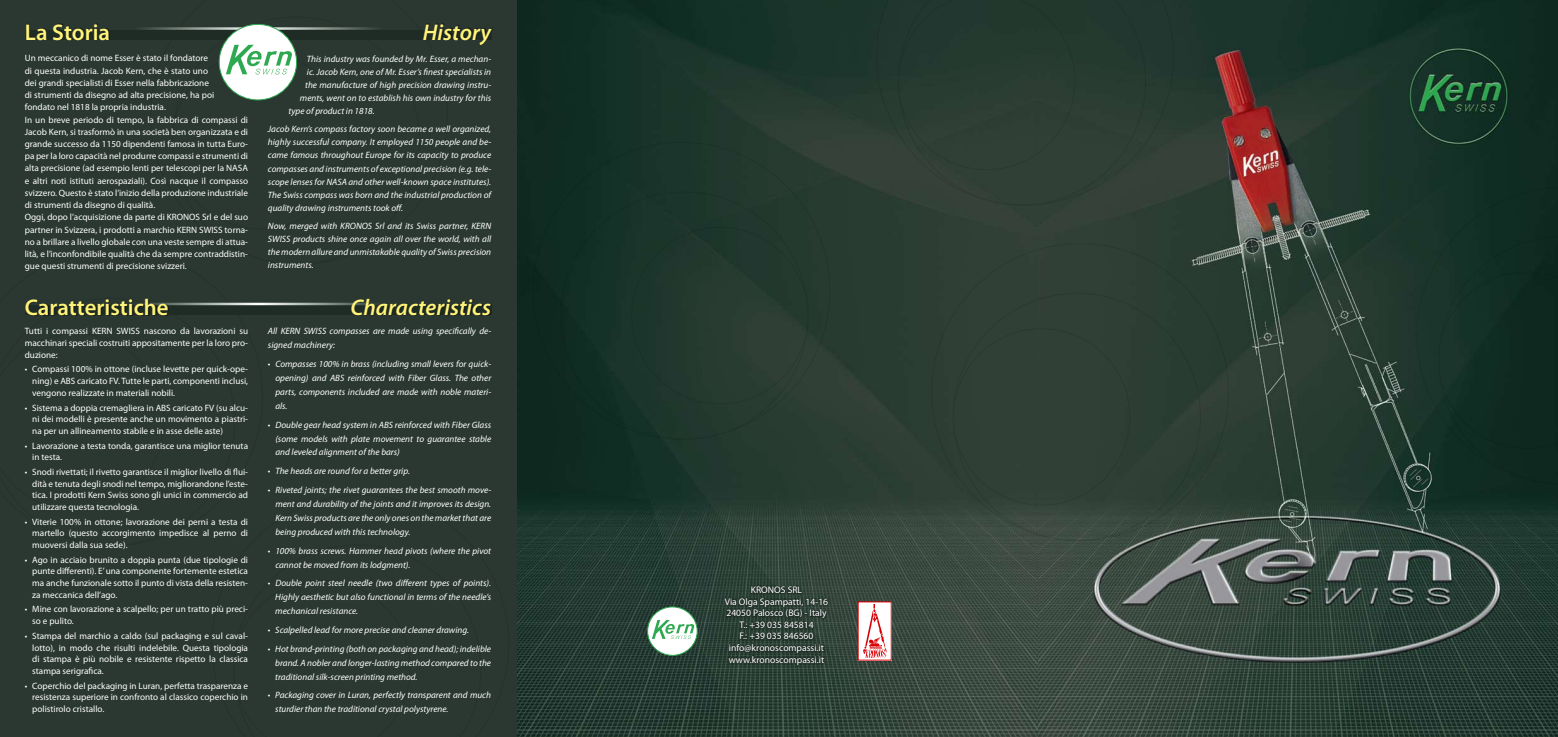
<style>
.page{position:relative;width:1558px;height:737px;background:#fff}
.page>*{position:absolute;margin:0;border:0;box-sizing:border-box;transform-origin:0 0}
.t1{font:600 22.75px "Myriad Pro";color:#fff37a}
.t2{font:italic 600 22.75px "Myriad Pro";color:#fff37a}
.t3{font:9.62px/11.5px "Myriad Pro";color:#fff;text-align:center}
.t4{font:9.19px/11.8px "Myriad Pro";color:#fff;text-align:justify}
.t5{font:italic 9.19px/13.9px "Myriad Pro";color:#fff;text-align:justify}
</style>
<div class="page">
<img style="left:516px;top:0;width:1042px;height:737px">
<div style="left:0;top:0;width:516px;height:737px;background:#2a3831"></div>
<svg style="left:876px;top:0;width:298px;height:205px"></svg>
<svg style="left:898px;top:0;width:248px;height:205px"></svg>
<div style="left:898px;top:0;width:177px;height:170px;background:#283c31"></div>
<div style="left:721px;top:583px;width:109px;height:84px;background:#1f2c26;opacity:.75"></div>
<svg style="left:723px;top:583px;width:106px;height:105px"></svg>
<div style="left:25px;top:30px;width:466px;height:10px;background:#1f2c26"></div>
<div style="left:25px;top:305px;width:466px;height:10px;background:#1f2c26"></div>
<div style="left:27px;top:24px;width:83px;height:16px;background:#000;opacity:.5"></div>
<div style="left:424px;top:23px;width:69px;height:22px;background:#000;opacity:.5"></div>
<div style="left:858px;top:602px;width:33px;height:58px;background:#fff"></div>
<img style="left:863px;top:604px;width:23px;height:53px">
<div style="left:647px;top:607px;width:50px;height:48px;background:#fff;border-radius:50%"></div>
<div style="left:647px;top:606px;width:50px;height:49px;border:1px solid #2fa951;border-radius:50%"></div>
<svg style="left:652px;top:620px;width:42px;height:19px"></svg>
<hr style="left:134px;top:27px;width:124px;height:3px;background:#fff">
<hr style="left:134px;top:303px;width:124px;height:2px;background:#fff">
<hr style="left:258px;top:27px;width:124px;height:3px;background:#fff">
<hr style="left:258px;top:303px;width:124px;height:2px;background:#fff">
<div style="left:219px;top:24px;width:77px;height:76px;background:#fff;border-radius:50%"></div>
<div style="left:219px;top:24px;width:78px;height:76px;border:1px solid #2fa951;border-radius:50%"></div>
<svg style="left:226px;top:45px;width:66px;height:29px"></svg>
<svg style="left:1416px;top:187px;width:142px;height:297px"></svg>
<div style="left:26px;top:299px;width:143px;height:17px;background:#000;opacity:.5"></div>
<div style="left:352px;top:298px;width:140px;height:18px;background:#000;opacity:.5"></div>
<h1 class="t1" style="left:25px;top:19px;width:87px">La Storia</h1>
<h1 class="t2" style="left:423px;top:20px;width:70px">History</h1>
<p class="t4" style="left:25px;top:52px;width:225px;line-height:12.2px;text-align:left">Un meccanico di nome Esser è stato il fondatore<br>di questa industria. Jacob Kern, che è stato uno<br>dei grandi specialisti di Esser nella fabbricazione<br>di strumenti da disegno ad alta precisione, ha poi<br>fondato nel 1818 la propria industria.<br>In un breve periodo di tempo, la fabbrica di compassi di Jacob Kern, si trasformò in una società ben organizzata e di grande successo da 1150 dipendenti famosa in tutta Euro&shy;pa per la loro capacità nel produrre compassi e strumenti di alta precisione (ad esempio lenti per telescopi per la NASA e altri noti istituti aerospaziali). Così nacque il compasso svizzero. Questo è stato l’inizio della produzione industriale di strumenti da disegno di qualità.<br>Oggi, dopo l’acquisizione da parte di KRONOS Srl e del suo partner in Svizzera, i prodotti a marchio KERN SWISS torna&shy;no a brillare a livello globale con una veste sempre di attua&shy;lità, e l’inconfondibile qualità che da sempre contraddistin&shy;gue questi strumenti di precisione svizzeri.</p>
<p class="t5" style="left:307px;top:52px;width:186px">This industry was founded by Mr. Esser, a mechan-</p>
<p class="t5" style="left:307px;top:65px;width:186px">ic. Jacob Kern, one of Mr. Esser’s finest specialists in</p>
<p class="t5" style="left:305px;top:78px;width:187px">the manufacture of high precision drawing instru-</p>
<p class="t5" style="left:300px;top:91px;width:193px">ments, went on to establish his own industry for this</p>
<p class="t5" style="left:289px;top:104px;width:88px">type of product in 1818.</p>
<p class="t5" style="left:268px;top:123px;width:225px;line-height:13.1px">Jacob Kern’s compass factory soon became a well organized, highly successful company. It employed 1150 people and be&shy;came famous throughout Europe for its capacity to produce compasses and instruments of exceptional precision (e.g. tele&shy;scope lenses for NASA and other well-known space institutes).<br>The Swiss compass was born and the industrial production of quality drawing instruments took off.</p>
<p class="t5" style="left:268px;top:220px;width:225px;line-height:13.1px">Now, merged with KRONOS Srl and its Swiss partner, KERN SWISS products shine once again all over the world, with all the modern allure and unmistakable quality of Swiss precision instruments.</p>
<h1 class="t1" style="left:25px;top:295px;width:145px">Caratteristiche</h1>
<h1 class="t2" style="left:350px;top:295px;width:142px">Characteristics</h1>
<p class="t4" style="left:25px;top:325px;width:225px">Tutti i compassi KERN SWISS nascono da lavorazioni su macchinari speciali costruiti appositamente per la loro pro&shy;duzione:</p>
<p class="t4" style="left:32px;top:363px;width:217px;text-indent:-7px">• Compassi 100% in ottone (incluse levette per quick-ope&shy;ning) e ABS caricato FV. Tutte le parti, componenti inclusi, vengono realizzate in materiali nobili.</p>
<p class="t4" style="left:32px;top:402px;width:217px;text-indent:-7px">• Sistema a doppia cremagliera in ABS caricato FV (su alcu&shy;ni dei modelli è presente anche un movimento a piastri&shy;na per un allineamento stabile e in asse delle aste)</p>
<p class="t4" style="left:32px;top:440px;width:217px;text-indent:-7px">• Lavorazione a testa tonda, garantisce una miglior tenuta in testa.</p>
<p class="t4" style="left:32px;top:466px;width:217px;text-indent:-7px">• Snodi rivettati; il rivetto garantisce il miglior livello di flui&shy;dità e tenuta degli snodi nel tempo, migliorandone l’este&shy;tica. I prodotti Kern Swiss sono gli unici in commercio ad utilizzare questa tecnologia.</p>
<p class="t4" style="left:32px;top:516px;width:217px;text-indent:-7px">• Viterie 100% in ottone; lavorazione dei perni a testa di martello (questo accorgimento impedisce al perno di muoversi dalla sua sede).</p>
<p class="t4" style="left:32px;top:554px;width:217px;text-indent:-7px">• Ago in acciaio brunito a doppia punta (due tipologie di punte differenti). E’ una componente fortemente estetica ma anche funzionale sotto il punto di vista della resisten&shy;za meccanica dell’ago.</p>
<p class="t4" style="left:32px;top:603px;width:217px;text-indent:-7px">• Mine con lavorazione a scalpello; per un tratto più preci&shy;so e pulito.</p>
<p class="t4" style="left:32px;top:630px;width:217px;text-indent:-7px">• Stampa del marchio a caldo (sul packaging e sul caval&shy;lotto), in modo che risulti indelebile. Questa tipologia di stampa è più nobile e resistente rispetto la classica stampa serigrafica.</p>
<p class="t4" style="left:32px;top:679px;width:217px;text-indent:-7px">• Coperchio del packaging in Luran, perfetta trasparenza e resistenza superiore in confronto al classico coperchio in polistirolo cristallo.</p>
<p class="t5" style="left:268px;top:325px;width:225px">All KERN SWISS compasses are made using specifically de&shy;signed machinery:</p>
<p class="t5" style="left:275px;top:357px;width:217px;text-indent:-7px">• Compasses 100% in brass (including small levers for quick&shy;opening) and ABS reinforced with Fiber Glass. The other parts, components included are made with noble materi&shy;als.</p>
<p class="t5" style="left:275px;top:418px;width:217px;text-indent:-7px">• Double gear head system in ABS reinforced with Fiber Glass (some models with plate movement to guarantee stable and leveled alignment of the bars)</p>
<p class="t5" style="left:268px;top:464px;width:144px">• The heads are round for a better grip.</p>
<p class="t5" style="left:275px;top:483px;width:217px;text-indent:-7px">• Riveted joints; the rivet guarantees the best smooth move&shy;ment and durability of the joints and it improves its design.<br>Kern Swiss products are the only ones on the market that are being produced with this technology.</p>
<p class="t5" style="left:275px;top:544px;width:217px;text-indent:-7px">• 100% brass screws. Hammer head pivots (where the pivot cannot be moved from its lodgment).</p>
<p class="t5" style="left:275px;top:576px;width:217px;text-indent:-7px">• Double point steel needle (two different types of points).<br>Highly aesthetic but also functional in terms of the needle’s mechanical resistance.</p>
<p class="t5" style="left:268px;top:623px;width:203px">• Scalpelled lead for more precise and cleaner drawing.</p>
<p class="t5" style="left:275px;top:642px;width:217px;text-indent:-7px">• Hot brand-printing (both on packaging and head); indelible brand. A nobler and longer-lasting method compared to the traditional silk-screen printing method.</p>
<p class="t5" style="left:275px;top:688px;width:217px;text-indent:-7px">• Packaging cover in Luran, perfectly transparent and much sturdier than the traditional crystal polystyrene.</p>
<p class="t3" style="left:725px;top:584px;width:105px">KRONOS SRL<br>Via Olga Spampatti, 14-16<br>24050 Palosco (BG) - Italy<br>T.: +39 035 845814<br>F.: +39 035 846560 info@kronoscompassi.it www.kronoscompassi.it</p>
</div>
